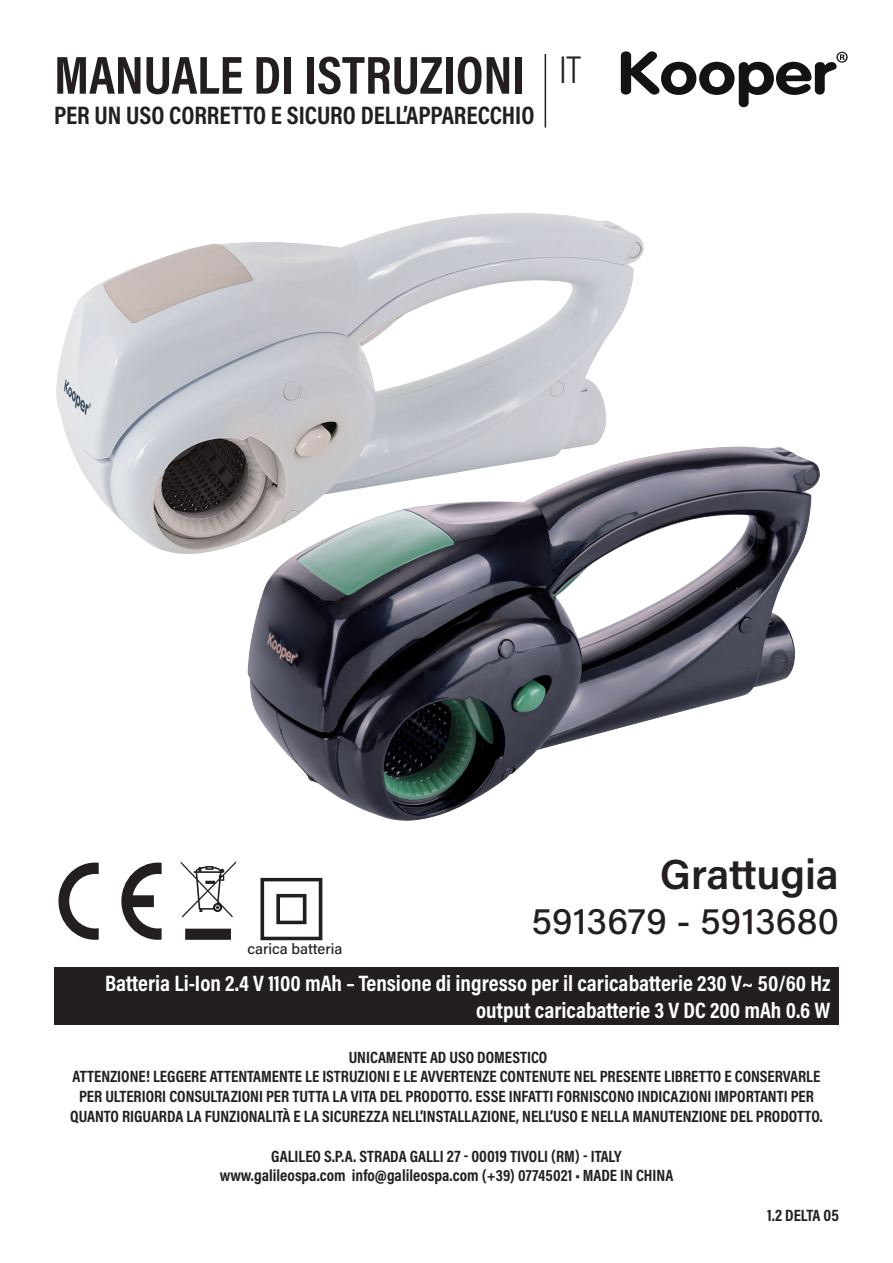
<style>
.page{position:relative;width:893px;height:1263px;background:#fff}
.page>*{position:absolute;margin:0;border:0;box-sizing:border-box;transform-origin:0 0}
.t1{font:700 54px "Acumin Pro Cond";color:#231f20}
.t2{font:600 42px "Acumin Pro";letter-spacing:-.005em;color:#231f20}
.t3{font:300 39px "Acumin Pro Cond";color:#231f20}
.t4{font:500 37.5px "Acumin Pro";color:#231f20}
.t5{font:700 25.5px "Acumin Pro Cond";color:#231f20}
.t6{font:700 22.5px "Acumin Pro Cond";color:#fff}
.t7{font:700 16.5px/19.8px "Acumin Pro Cond";color:#231f20;text-align:center}
.t8{font:500 15px "Acumin Pro";letter-spacing:-.005em;color:#231f20}
</style>
<div class="page">
<div style="left:54px;top:967px;width:785px;height:58px;background:#231f20"></div>
<hr style="left:545px;top:54px;width:1px;height:74px;background:#231f20">
<svg style="left:621px;top:51px;width:227px;height:56px"></svg>
<svg style="left:58px;top:862px;width:41px;height:78px"></svg>
<svg style="left:121px;top:862px;width:41px;height:78px"></svg>
<svg style="left:181px;top:861px;width:55px;height:79px"></svg>
<svg style="left:260px;top:878px;width:62px;height:62px"></svg>
<img style="left:247px;top:446px;width:573px;height:375px">
<img style="left:56px;top:213px;width:588px;height:343px">
<p class="t1" style="left:54px;top:39px;width:473px">MANUALE DI ISTRUZIONI</p>
<p class="t5" style="left:54px;top:99px;width:482px">PER UN USO CORRETTO E SICURO DELL’APPARECCHIO</p>
<p class="t3" style="left:559px;top:44px;width:23px">IT</p>
<p class="t8" style="left:247px;top:939px;width:96px">carica batteria</p>
<p class="t2" style="left:660px;top:844px;width:181px">Grattugia</p>
<p class="t4" style="left:532px;top:894px;width:309px">5913679 - 5913680</p>
<p class="t6" style="left:105px;top:968px;width:727px">Batteria Li-Ion 2.4 V 1100 mAh – Tensione di ingresso per il caricabatterie 230 V~ 50/60 Hz</p>
<p class="t6" style="left:476px;top:995px;width:356px">output caricabatterie 3 V DC 200 mAh 0.6 W</p>
<p class="t7" style="left:349px;top:1046px;width:200px">UNICAMENTE AD USO DOMESTICO</p>
<p class="t7" style="left:73px;top:1066px;width:749px">ATTENZIONE! LEGGERE ATTENTAMENTE LE ISTRUZIONI E LE AVVERTENZE CONTENUTE NEL PRESENTE LIBRETTO E CONSERVARLE</p>
<p class="t7" style="left:70px;top:1086px;width:754px">PER ULTERIORI CONSULTAZIONI PER TUTTA LA VITA DEL PRODOTTO. ESSE INFATTI FORNISCONO INDICAZIONI IMPORTANTI PER<br>QUANTO RIGUARDA LA FUNZIONALITÀ E LA SICUREZZA NELL’INSTALLAZIONE, NELL’USO E NELLA MANUTENZIONE DEL PRODOTTO.</p>
<p class="t7" style="left:271px;top:1145px;width:352px">GALILEO S.P.A. STRADA GALLI 27 - 00019 TIVOLI (RM) - ITALY</p>
<p class="t7" style="left:220px;top:1165px;width:455px">www.galileospa.com info@galileospa.com (+39) 07745021 • MADE IN CHINA</p>
<p class="t7" style="left:767px;top:1205px;width:73px">1.2 DELTA 05</p>
</div>
